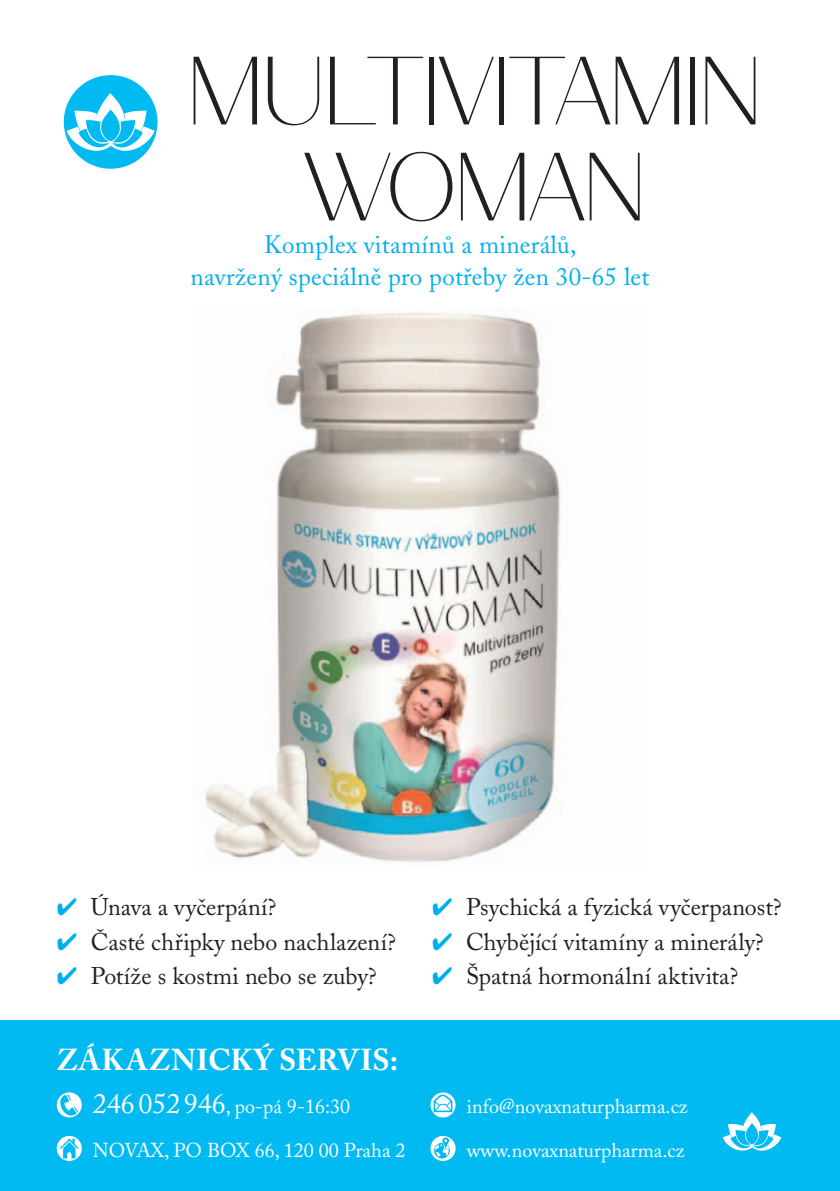
<style>
.page{position:relative;width:840px;height:1191px;background:#fff}
.page>*{position:absolute;margin:0;border:0;box-sizing:border-box;transform-origin:0 0}
.t1{font:300 94px/96px "Passion Sans P Dac";color:#231f20;text-align:center}
.t2{font:700 30px "Adobe Caslon CE";letter-spacing:.025em;color:#fff}
.t3{font:25px/32px "Adobe Caslon CE";letter-spacing:.01em;color:#00aeef;text-align:center}
.t4{font:24px "Adobe Caslon CE";color:#231f20}
.t5{font:20px/43.4px "Adobe Caslon Pro";color:#fff}
.s1{color:#00aeef}
.s2{font-size:28px}
</style>
<div class="page">
<img style="left:203px;top:312px;width:358px;height:550px">
<div style="left:64px;top:75px;width:93px;height:94px;background:#00baf1;border-radius:50%"></div>
<svg style="left:67px;top:93px;width:88px;height:58px"></svg>
<div style="left:0;top:1020px;width:839px;height:171px;background:#00baf1"></div>
<svg style="left:57px;top:1092px;width:25px;height:25px"></svg>
<svg style="left:60px;top:1094px;width:18px;height:21px"></svg>
<svg style="left:57px;top:1135px;width:25px;height:26px"></svg>
<svg style="left:59px;top:1138px;width:20px;height:20px"></svg>
<svg style="left:430px;top:1092px;width:25px;height:25px"></svg>
<svg style="left:433px;top:1094px;width:19px;height:18px"></svg>
<svg style="left:430px;top:1135px;width:25px;height:26px"></svg>
<svg style="left:434px;top:1137px;width:15px;height:21px"></svg>
<svg style="left:722px;top:1112px;width:58px;height:38px"></svg>
<h1 class="t1" style="left:188px;top:44px;width:573px">MULTIVITAMIN<br>WOMAN</h1>
<p class="t3" style="left:190px;top:231px;width:460px">Komplex vitamínů a minerálů,<br>navržený speciálně pro potřeby žen 30-65 let</p>
<p class="t4" style="left:57px;top:898px;width:221px"><span class="s1">✔</span> Únava a vyčerpání?</p>
<p class="t4" style="left:57px;top:932px;width:341px"><span class="s1">✔</span> Časté chřipky nebo nachlazení?</p>
<p class="t4" style="left:57px;top:967px;width:321px"><span class="s1">✔</span> Potíže s kostmi nebo se zuby?</p>
<p class="t4" style="left:432px;top:898px;width:351px"><span class="s1">✔</span> Psychická a fyzická vyčerpanost?</p>
<p class="t4" style="left:432px;top:932px;width:333px"><span class="s1">✔</span> Chybějící vitamíny a minerály?</p>
<p class="t4" style="left:432px;top:967px;width:308px"><span class="s1">✔</span> Špatná hormonální aktivita?</p>
<p class="t2" style="left:57px;top:1048px;width:343px">ZÁKAZNICKÝ SERVIS:</p>
<p class="t5" style="left:93px;top:1087px;width:314px"><span class="s2">246 052 946</span>, po-pá 9-16:30<br>NOVAX, PO BOX 66, 120 00 Praha 2</p>
<p class="t5" style="left:466px;top:1087px;width:222px">info@novaxnaturpharma.cz www.novaxnaturpharma.cz</p>
</div>
